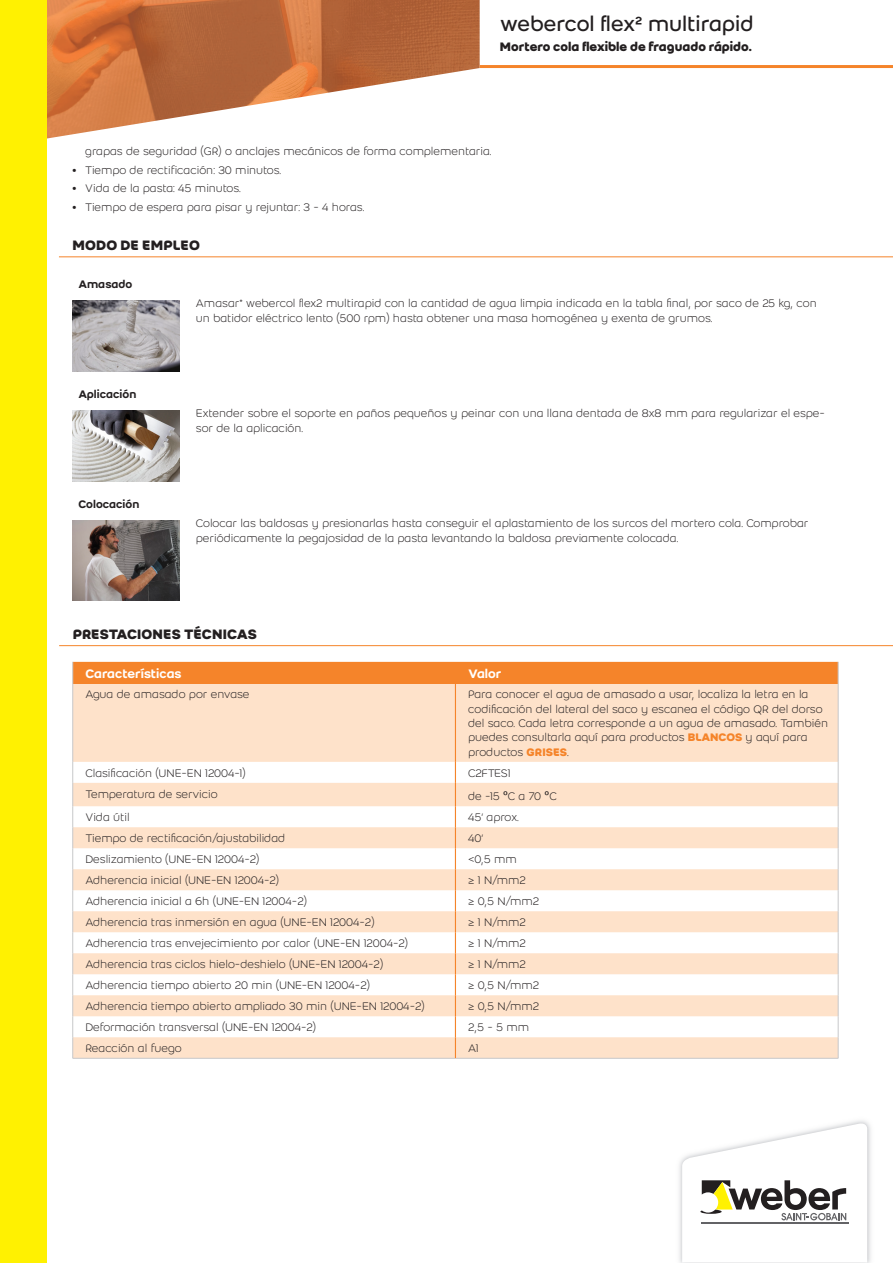
<style>
.page{position:relative;width:893px;height:1263px;background:#fff}
.page>*{position:absolute;margin:0;border:0;box-sizing:border-box;transform-origin:0 0}
.Master_Product_name{font:22.5px "Weber";color:#231f20}
.header_1{font:700 15px "Weber";letter-spacing:.005em;color:#231f20}
.Next_page{font:700 15px "Weber";letter-spacing:.01em;color:#231f20}
.Master_Sub_Product_n{font:700 13.5px "Weber";color:#231f20}
.column_header_column{font:500 13.5px "Weber";color:#fff}
.column_1{font:300 12px "Weber";color:#231f20}
.column_2{font:300 12px/14.4px "Weber";color:#231f20}
.level_1_text{font:300 12px/14.4px "Weber";color:#231f20}
.level_1_header{font:500 12px "Weber";color:#231f20}
.s1{font-weight:700}
.s2{font-weight:700;color:#f5842a}
.s3{font-family:"Public Sans";font-weight:500}
</style>
<div class="page">
<img style="left:46px;top:0;width:434px;height:146px">
<hr style="left:59px;top:256px;width:834px;height:1px;background:#f5842a">
<img style="left:73px;top:300px;width:106px;height:71px">
<img style="left:73px;top:410px;width:106px;height:71px">
<img style="left:73px;top:520px;width:106px;height:80px">
<svg style="left:73px;top:684px;width:765px;height:374px;fill:#fee2ca"></svg>
<hr style="left:72px;top:684px;width:1px;height:78px;background:#c7c8ca">
<hr style="left:838px;top:684px;width:1px;height:78px;background:#c7c8ca">
<svg style="left:72px;top:762px;width:1px;height:296px"></svg>
<svg style="left:838px;top:762px;width:1px;height:296px"></svg>
<hr style="left:73px;top:1058px;width:382px;height:1px;background:#c7c8ca">
<hr style="left:455px;top:1058px;width:383px;height:1px;background:#c7c8ca">
<hr style="left:455px;top:684px;width:1px;height:78px;background:#f5842a">
<svg style="left:455px;top:762px;width:1px;height:296px"></svg>
<div style="left:72px;top:662px;width:767px;height:22px;background:#f5842a"></div>
<hr style="left:59px;top:645px;width:834px;height:1px;background:#f5842a">
<hr style="left:480px;top:65px;width:413px;height:3px;background:#f5842a">
<div style="left:0;top:0;width:46px;height:1263px;background:#fff101"></div>
<img style="left:679px;top:1120px;width:192px;height:143px">
<svg style="left:682px;top:1122px;width:185px;height:140px"></svg>
<p class="Master_Product_name" style="left:500px;top:8px;width:255px">webercol flex² multirapid</p>
<p class="Master_Sub_Product_n" style="left:500px;top:36px;width:253px">Mortero cola flexible de fraguado rápido.</p>
<p class="column_2" style="left:85px;top:143px;width:408px">grapas de seguridad (GR) o anclajes mecánicos de forma complementaria.</p>
<p class="column_2" style="left:73px;top:162px;width:210px"><span class="s1">•</span> Tiempo de rectificación: 30 minutos.</p>
<p class="column_2" style="left:73px;top:181px;width:170px"><span class="s1">•</span> Vida de la pasta: 45 minutos.</p>
<p class="column_2" style="left:73px;top:199px;width:293px"><span class="s1">•</span> Tiempo de espera para pisar y rejuntar: 3 - 4 horas.</p>
<p class="Next_page" style="left:73px;top:234px;width:129px">MODO DE EMPLEO</p>
<p class="level_1_header" style="left:79px;top:275px;width:55px">Amasado</p>
<p class="level_1_text" style="left:196px;top:296px;width:622px">Amasar* webercol flex2 multirapid con la cantidad de agua limpia indicada en la tabla final, por saco de 25 kg, con un batidor eléctrico lento (500 rpm) hasta obtener una masa homogénea y exenta de grumos.</p>
<p class="level_1_header" style="left:79px;top:385px;width:59px">Aplicación</p>
<p class="level_1_header" style="left:79px;top:495px;width:62px">Colocación</p>
<p class="level_1_text" style="left:196px;top:406px;width:630px">Extender sobre el soporte en paños pequeños y peinar con una llana dentada de 8x8 mm para regularizar el espe&shy;sor de la aplicación.</p>
<p class="level_1_text" style="left:196px;top:516px;width:614px">Colocar las baldosas y presionarlas hasta conseguir el aplastamiento de los surcos del mortero cola. Comprobar periódicamente la pegajosidad de la pasta levantando la baldosa previamente colocada.</p>
<p class="header_1" style="left:73px;top:623px;width:186px">PRESTACIONES TÉCNICAS</p>
<p class="column_header_column" style="left:85px;top:664px;width:98px">Características</p>
<p class="column_header_column" style="left:468px;top:664px;width:35px">Valor</p>
<p class="column_1" style="left:85px;top:686px;width:166px">Agua de amasado por envase</p>
<p class="column_2" style="left:468px;top:687px;width:361px">Para conocer el agua de amasado a usar, localiza la letra en la codificación del lateral del saco y escanea el código QR del dorso del saco. Cada letra corresponde a un agua de amasado. También puedes consultarla aquí para productos <span class="s2">BLANCOS</span> y aquí para productos <span class="s2">GRISES</span>.</p>
<p class="column_1" style="left:85px;top:765px;width:162px">Clasificación (UNE-EN 12004-1)</p>
<p class="column_2" style="left:468px;top:765px;width:44px">C2FTES1</p>
<p class="column_1" style="left:85px;top:786px;width:134px">Temperatura de servicio</p>
<p class="column_2" style="left:468px;top:789px;width:90px">de -15 <span class="s3">º</span>C a 70 <span class="s3">º</span>C</p>
<p class="column_1" style="left:85px;top:809px;width:46px">Vida útil</p>
<p class="column_2" style="left:468px;top:810px;width:52px">45’ aprox.</p>
<p class="column_1" style="left:85px;top:830px;width:201px">Tiempo de rectificación/ajustabilidad</p>
<p class="column_2" style="left:468px;top:831px;width:17px">40’</p>
<p class="column_1" style="left:85px;top:851px;width:175px">Deslizamiento (UNE-EN 12004-2)</p>
<p class="column_2" style="left:468px;top:852px;width:50px">&lt;0,5 mm</p>
<p class="column_1" style="left:85px;top:872px;width:195px">Adherencia inicial (UNE-EN 12004-2)</p>
<p class="column_2" style="left:468px;top:873px;width:59px">≥ 1 N/mm2</p>
<p class="column_1" style="left:85px;top:893px;width:223px">Adherencia inicial a 6h (UNE-EN 12004-2)</p>
<p class="column_2" style="left:468px;top:894px;width:73px">≥ 0,5 N/mm2</p>
<p class="column_1" style="left:85px;top:914px;width:291px">Adherencia tras inmersión en agua (UNE-EN 12004-2)</p>
<p class="column_2" style="left:468px;top:915px;width:59px">≥ 1 N/mm2</p>
<p class="column_1" style="left:85px;top:935px;width:324px">Adherencia tras envejecimiento por calor (UNE-EN 12004-2)</p>
<p class="column_2" style="left:468px;top:936px;width:59px">≥ 1 N/mm2</p>
<p class="column_1" style="left:85px;top:956px;width:299px">Adherencia tras ciclos hielo-deshielo (UNE-EN 12004-2)</p>
<p class="column_2" style="left:468px;top:957px;width:59px">≥ 1 N/mm2</p>
<p class="column_1" style="left:85px;top:977px;width:286px">Adherencia tiempo abierto 20 min (UNE-EN 12004-2)</p>
<p class="column_2" style="left:468px;top:978px;width:73px">≥ 0,5 N/mm2</p>
<p class="column_1" style="left:85px;top:998px;width:341px">Adherencia tiempo abierto ampliado 30 min (UNE-EN 12004-2)</p>
<p class="column_2" style="left:468px;top:999px;width:73px">≥ 0,5 N/mm2</p>
<p class="column_1" style="left:85px;top:1019px;width:232px">Deformación transversal (UNE-EN 12004-2)</p>
<p class="column_2" style="left:468px;top:1020px;width:63px">2,5 - 5 mm</p>
<p class="column_1" style="left:85px;top:1040px;width:98px">Reacción al fuego</p>
<p class="column_2" style="left:468px;top:1041px;width:12px">A1</p>
</div>
